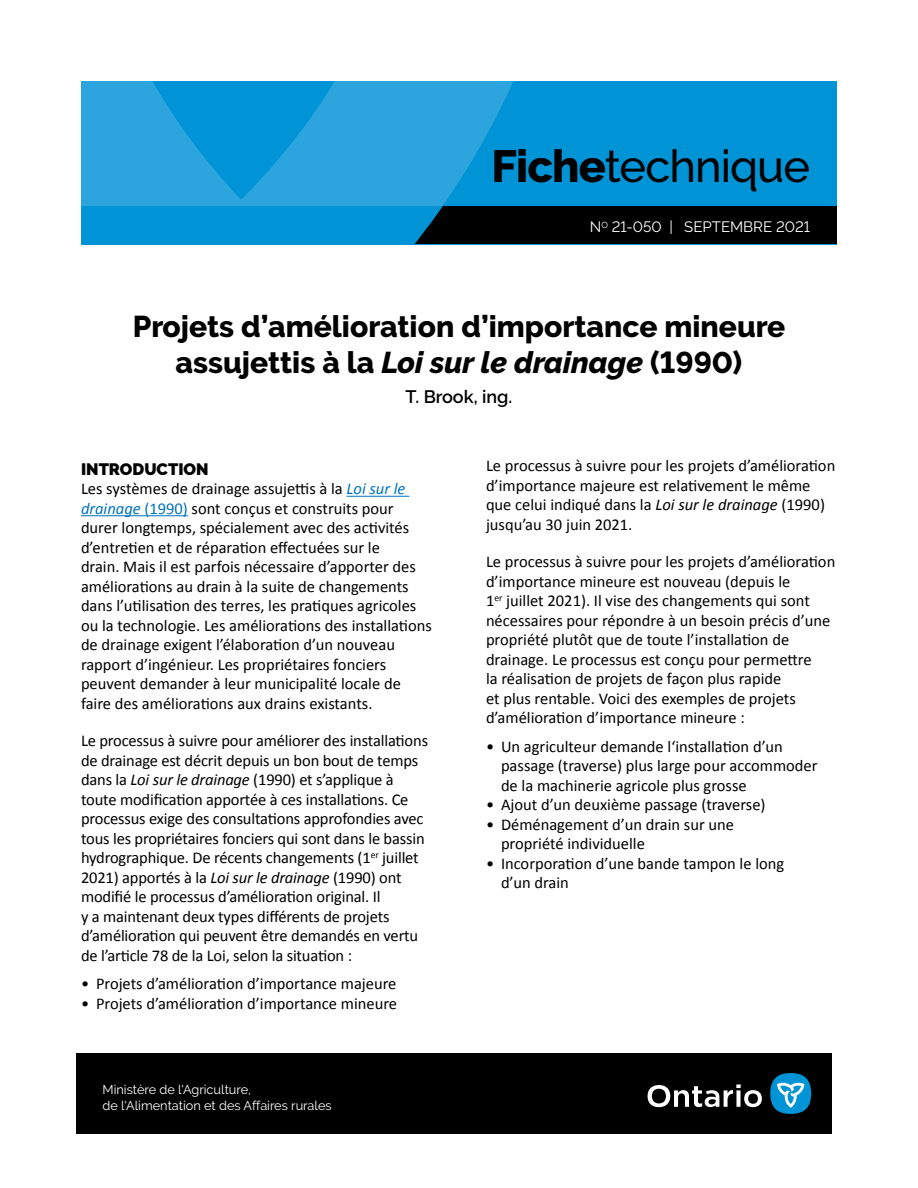
<style>
.page{position:relative;width:918px;height:1188px;background:#fff}
.page>*{position:absolute;margin:0;border:0;box-sizing:border-box;transform-origin:0 0}
.page_one_Title_-_FRE{font:500 45px "Raleway";letter-spacing:-.02em;color:#000}
.t1{font:800 30px/36px "Raleway";color:#000;text-align:center}
.Author{font:600 18px "Raleway";color:#000}
.BT_before_list{font:16.5px/19.5px "Calibri";letter-spacing:-.01em;color:#000}
.BT{font:16.5px/19.5px "Calibri";color:#000}
.Heading_1{font:900 16.5px "Raleway";color:#000}
.page_one_Title_-_FRE-2{font:15px "Raleway";color:#fff}
.Title_-_ministry{font:12.75px/16.5px "Raleway";color:#fff}
.s1{font-weight:800}
.s2{font-style:italic}
.s3{font-style:italic;color:#0072bc}
.s4{color:#0072bc}
</style>
<div class="page">
<div style="left:81px;top:81px;width:756px;height:163px;background:#0093d6"></div>
<svg style="left:81px;top:81px;width:514px;height:126px;fill:#2ca5de"></svg>
<div style="left:76px;top:1053px;width:756px;height:81px;background:#000"></div>
<div style="left:770px;top:1073px;width:41px;height:41px;background:#0093d6;border-radius:50%"></div>
<svg style="left:777px;top:1082px;width:27px;height:26px"></svg>
<svg style="left:648px;top:1085px;width:114px;height:22px"></svg>
<div style="left:405px;top:207px;width:432px;height:37px;background:#000"></div>
<svg style="left:405px;top:207px;width:37px;height:37px"></svg>
<hr style="left:347px;top:496px;width:62px;height:1px;background:#0072bc">
<hr style="left:81px;top:515px;width:107px;height:1px;background:#0072bc">
<h1 class="page_one_Title_-_FRE" style="left:491px;top:140px;width:320px"><span class="s1">Fiche</span>technique</h1>
<h1 class="page_one_Title_-_FRE-2" style="left:590px;top:219px;width:222px">N<sup>O</sup> 21-050 | SEPTEMBRE 2021</h1>
<h1 class="t1" style="left:133px;top:309px;width:654px">Projets d’amélioration d’importance mineure assujettis à la <span class="s2">Loi sur le drainage</span> (1990)</h1>
<p class="Author" style="left:406px;top:386px;width:108px">T. Brook, ing.</p>
<h2 class="Heading_1" style="left:81px;top:459px;width:129px">INTRODUCTION</h2>
<p class="BT" style="left:81px;top:479px;width:352px">Les systèmes de drainage assujettis à la <span class="s3">Loi sur le drainage</span> <span class="s4">(1990)</span> sont conçus et construits pour durer longtemps, spécialement avec des activités d’entretien et de réparation effectuées sur le<br>drain. Mais il est parfois nécessaire d’apporter des améliorations au drain à la suite de changements dans l’utilisation des terres, les pratiques agricoles ou la technologie. Les améliorations des installations de drainage exigent l’élaboration d’un nouveau rapport d’ingénieur. Les propriétaires fonciers peuvent demander à leur municipalité locale de faire des améliorations aux drains existants.</p>
<p class="BT_before_list" style="left:81px;top:731px;width:349px">Le processus à suivre pour améliorer des installations de drainage est décrit depuis un bon bout de temps dans la <span class="s2">Loi sur le drainage</span> (1990) et s’applique à toute modification apportée à ces installations. Ce processus exige des consultations approfondies avec tous les propriétaires fonciers qui sont dans le bassin hydrographique. De récents changements (1<sup>er</sup> juillet 2021) apportés à la <span class="s2">Loi sur le drainage</span> (1990) ont modifié le processus d’amélioration original. Il<br>y a maintenant deux types différents de projets d’amélioration qui peuvent être demandés en vertu de l’article 78 de la Loi, selon la situation :</p>
<p class="BT_before_list" style="left:81px;top:974px;width:317px">• Projets d’amélioration d’importance majeure</p>
<p class="BT_before_list" style="left:81px;top:993px;width:318px">• Projets d’amélioration d’importance mineure</p>
<p class="Title_-_ministry" style="left:103px;top:1081px;width:231px">Ministère de l'Agriculture,<br>de l'Alimentation et des Affaires rurales</p>
<p class="BT" style="left:486px;top:456px;width:351px">Le processus à suivre pour les projets d’amélioration d’importance majeure est relativement le même que celui indiqué dans la <span class="s2">Loi sur le drainage</span> (1990) jusqu’au 30 juin 2021.</p>
<p class="BT_before_list" style="left:486px;top:552px;width:351px">Le processus à suivre pour les projets d’amélioration d’importance mineure est nouveau (depuis le<br>1<sup>er</sup> juillet 2021). Il vise des changements qui sont nécessaires pour répondre à un besoin précis d’une propriété plutôt que de toute l’installation de drainage. Le processus est conçu pour permettre<br>la réalisation de projets de façon plus rapide<br>et plus rentable. Voici des exemples de projets d’amélioration d’importance mineure :</p>
<p class="BT_before_list" style="left:501px;top:737px;width:318px;text-indent:-15px">• Un agriculteur demande l‘installation d’un passage (traverse) plus large pour accommoder de la machinerie agricole plus grosse</p>
<p class="BT_before_list" style="left:486px;top:795px;width:281px">• Ajout d’un deuxième passage (traverse)</p>
<p class="BT_before_list" style="left:501px;top:815px;width:235px;text-indent:-15px">• Déménagement d’un drain sur une propriété individuelle</p>
<p class="BT_before_list" style="left:501px;top:854px;width:285px;text-indent:-15px">• Incorporation d’une bande tampon le long d’un drain</p>
</div>
